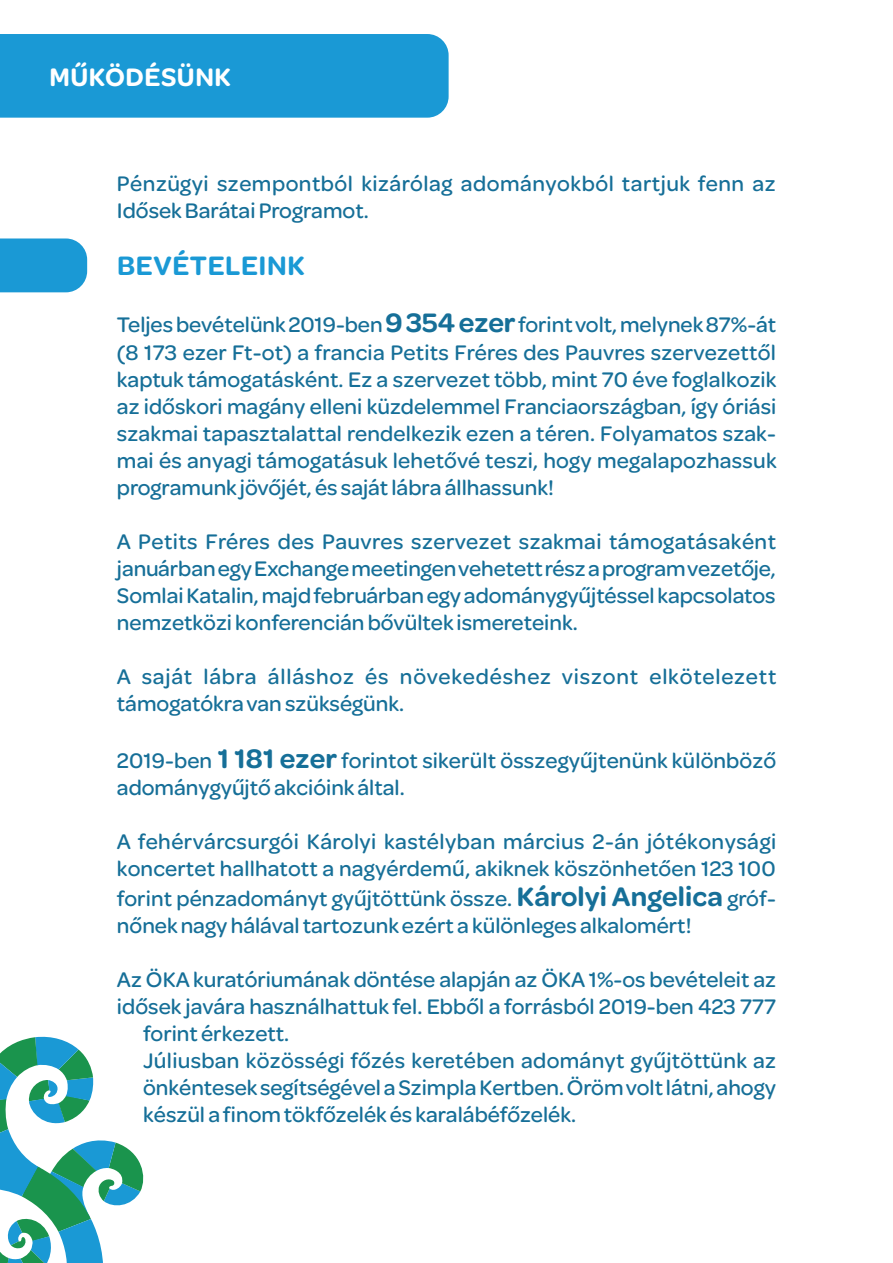
<style>
.page{position:relative;width:893px;height:1263px;background:#fff}
.page>*{position:absolute;margin:0;border:0;box-sizing:border-box;transform-origin:0 0}
.t1{font:600 28.5px "Omnes";letter-spacing:.02em;color:#1a99d5}
.t2{font:600 27px "Omnes";letter-spacing:.02em;color:#fff}
.t3{font:500 22.5px/27px "Omnes";color:#166f98}
.t4{font:500 22.5px/27px "Omnes";letter-spacing:.035em;color:#166f98}
.t5{font:500 22.5px/27px "Omnes";letter-spacing:.02em;color:#166f98}
.s1{font-weight:600;font-size:28.5px}
</style>
<div class="page">
<svg style="left:0;top:1036px;width:144px;height:227px"></svg>
<div style="left:0;top:34px;width:449px;height:84px;background:#1a99d5"></div>
<div style="left:0;top:238px;width:87px;height:54px;background:#1a99d5"></div>
<p class="t2" style="left:50px;top:58px;width:183px">MŰKÖDÉSÜNK</p>
<p class="t5" style="left:117px;top:169px;width:660px">Pénzügyi szempontból kizárólag adományokból tartjuk fenn az<br>Idősek Barátai Programot.</p>
<p class="t1" style="left:117px;top:246px;width:189px">BEVÉTELEINK</p>
<p class="t3" style="left:117px;top:310px;width:661px;text-align:justify">Teljes bevételünk 2019-ben <span class="s1">9 354 ezer</span> forint volt, melynek 87%-át (8 173 ezer Ft-ot) a francia Petits Fréres des Pauvres szervezettől kaptuk támogatásként. Ez a szervezet több, mint 70 éve foglalkozik az időskori magány elleni küzdelemmel Franciaországban, így óriási szakmai tapasztalattal rendelkezik ezen a téren. Folyamatos szak&shy;mai és anyagi támogatásuk lehetővé teszi, hogy megalapozhassuk programunk jövőjét, és saját lábra állhassunk!</p>
<p class="t3" style="left:117px;top:526px;width:661px;text-align:justify">A Petits Fréres des Pauvres szervezet szakmai támogatásaként januárban egy Exchange meetingen vehetett rész a program vezetője, Somlai Katalin, majd februárban egy adománygyűjtéssel kapcsolatos nemzetközi konferencián bővültek ismereteink.</p>
<p class="t4" style="left:117px;top:661px;width:661px">A saját lábra álláshoz és növekedéshez viszont elkötelezett támogatókra van szükségünk.</p>
<p class="t3" style="left:117px;top:745px;width:661px">2019-ben <span class="s1">1 181 ezer</span> forintot sikerült összegyűjtenünk különböző adománygyűjtő akcióink által.</p>
<p class="t3" style="left:117px;top:826px;width:661px">A fehérvárcsurgói Károlyi kastélyban március 2-án jótékonysági koncertet hallhatott a nagyérdemű, akiknek köszönhetően 123 100</p>
<p class="t3" style="left:117px;top:883px;width:661px">forint pénzadományt gyűjtöttünk össze. <span class="s1">Károlyi Angelica</span> gróf&shy;nőnek nagy hálával tartozunk ezért a különleges alkalomért!</p>
<p class="t3" style="left:117px;top:964px;width:661px">Az ÖKA kuratóriumának döntése alapján az ÖKA 1%-os bevételeit az</p>
<p class="t3" style="left:117px;top:991px;width:661px">idősek javára használhattuk fel. Ebből a forrásból 2019-ben 423 777</p>
<p class="t3" style="left:143px;top:1018px;width:147px">forint érkezett.</p>
<p class="t3" style="left:143px;top:1045px;width:634px">Júliusban közösségi főzés keretében adományt gyűjtöttünk az</p>
<p class="t3" style="left:143px;top:1072px;width:634px">önkéntesek segítségével a Szimpla Kertben. Öröm volt látni, ahogy</p>
<p class="t3" style="left:143px;top:1099px;width:434px">készül a finom tökfőzelék és karalábéfőzelék.</p>
</div>
